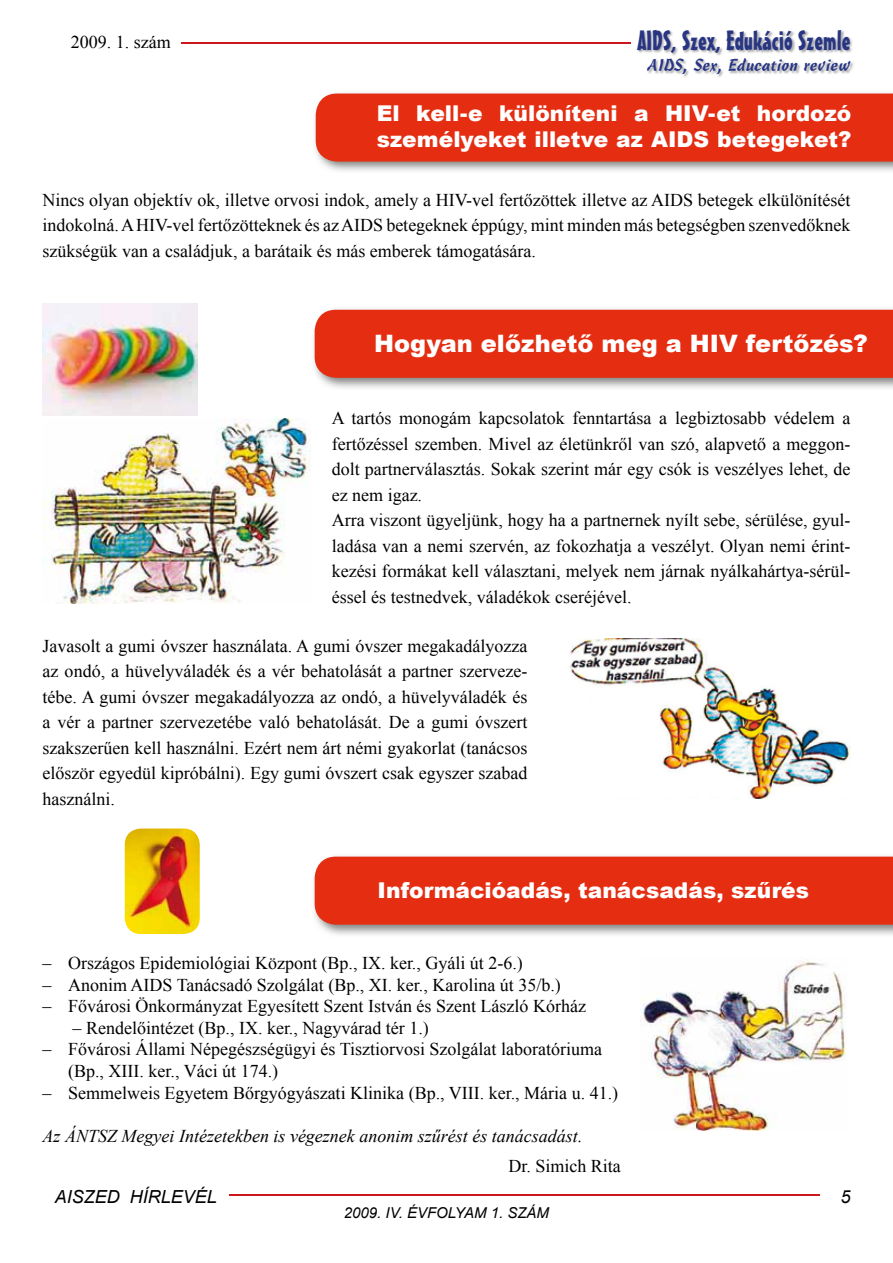
<style>
.page{position:relative;width:893px;height:1263px;background:#fff}
.page>*{position:absolute;margin:0;border:0;box-sizing:border-box;transform-origin:0 0}
.t1{font:27px "PFL Mister Earl";color:#283583}
.t2{font:900 24px "Arial";letter-spacing:.005em;color:#fff}
.t3{font:900 21.75px/26.1px "Arial";color:#fff}
.t4{font:19.5px "Cascade Light HU Normal";color:#283583}
.t5{font:18px/25.5px "Times New Roman";color:#000;text-align:justify}
.t6{font:italic 18px "Times New Roman";color:#000}
.t7{font:italic 18px "Arial";color:#000}
.t8{font:italic 15px "Arial";color:#000}
</style>
<div class="page">
<hr style="left:181px;top:43px;width:449px;height:1px;background:#cd171a">
<img style="left:638px;top:30px;width:216px;height:47px">
<hr style="left:230px;top:1195px;width:590px;height:1px;background:#cd171a">
<div style="left:316px;top:94px;width:577px;height:68px;background:#e52d12"></div>
<img style="left:43px;top:303px;width:154px;height:113px">
<img style="left:43px;top:418px;width:267px;height:185px">
<img style="left:569px;top:638px;width:281px;height:161px">
<div style="left:315px;top:310px;width:578px;height:68px;background:#e52d12"></div>
<div style="left:315px;top:857px;width:578px;height:68px;background:#e52d12"></div>
<img style="left:125px;top:828px;width:75px;height:106px">
<img style="left:641px;top:960px;width:206px;height:170px">
<p class="t5" style="left:71px;top:28px;width:101px">2009. 1. szám</p>
<h1 class="t1" style="left:637px;top:24px;width:215px">AIDS, Szex, Edukáció Szemle</h1>
<p class="t4" style="left:647px;top:52px;width:204px">AIDS, Sex, Education review</p>
<p class="t3" style="left:377px;top:100px;width:476px">El kell-e különíteni a HIV-et hordozó személyeket illetve az AIDS betegeket?</p>
<p class="t5" style="left:43px;top:187px;width:809px">Nincs olyan objektív ok, illetve orvosi indok, amely a HIV-vel fertőzöttek illetve az AIDS betegek elkülönítését indokolná. A HIV-vel fertőzötteknek és az AIDS betegeknek éppúgy, mint minden más betegségben szenvedőknek szükségük van a családjuk, a barátaik és más emberek támogatására.</p>
<h2 class="t2" style="left:374px;top:326px;width:495px">Hogyan előzhető meg a HIV fertőzés?</h2>
<p class="t5" style="left:332px;top:405px;width:520px;text-align:left">A tartós monogám kapcsolatok fenntartása a legbiztosabb védelem a fertőzéssel szemben. Mivel az életünkről van szó, alapvető a meggon&shy;dolt partnerválasztás. Sokak szerint már egy csók is veszélyes lehet, de ez nem igaz.<br>Arra viszont ügyeljünk, hogy ha a partnernek nyílt sebe, sérülése, gyul&shy;ladása van a nemi szervén, az fokozhatja a veszélyt. Olyan nemi érint&shy;kezési formákat kell választani, melyek nem járnak nyálkahártya-sérül&shy;éssel és testnedvek, váladékok cseréjével.</p>
<p class="t5" style="left:43px;top:633px;width:486px">Javasolt a gumi óvszer használata. A gumi óvszer megakadályozza az ondó, a hüvelyváladék és a vér behatolását a partner szerveze&shy;tébe. A gumi óvszer megakadályozza az ondó, a hüvelyváladék és a vér a partner szervezetébe való behatolását. De a gumi óvszert szakszerűen kell használni. Ezért nem árt némi gyakorlat (tanácsos először egyedül kipróbálni). Egy gumi óvszert csak egyszer szabad használni.</p>
<p class="t3" style="left:378px;top:876px;width:433px">Információadás, tanácsadás, szűrés</p>
<p class="t5" style="left:43px;top:950px;width:482px">– Országos Epidemiológiai Központ (Bp., IX. ker., Gyáli út 2-6.)</p>
<p class="t5" style="left:43px;top:971px;width:520px">– Anonim AIDS Tanácsadó Szolgálat (Bp., XI. ker., Karolina út 35/b.)</p>
<p class="t5" style="left:43px;top:993px;width:545px">– Fővárosi Önkormányzat Egyesített Szent István és Szent László Kórház</p>
<p class="t5" style="left:73px;top:1015px;width:358px">– Rendelőintézet (Bp., IX. ker., Nagyvárad tér 1.)</p>
<p class="t5" style="left:68px;top:1038px;width:535px;line-height:21.6px;text-indent:-26px">– Fővárosi Állami Népegészségügyi és Tisztiorvosi Szolgálat laboratóriuma (Bp., XIII. ker., Váci út 174.)</p>
<p class="t5" style="left:43px;top:1079px;width:577px">– Semmelweis Egyetem Bőrgyógyászati Klinika (Bp., VIII. ker., Mária u. 41.)</p>
<p class="t6" style="left:43px;top:1123px;width:541px">Az ÁNTSZ Megyei Intézetekben is végeznek anonim szűrést és tanácsadást.</p>
<p class="t5" style="left:508px;top:1153px;width:114px">Dr. Simich Rita</p>
<p class="t7" style="left:55px;top:1185px;width:164px">AISZED HÍRLEVÉL</p>
<p class="t7" style="left:840px;top:1185px;width:12px">5</p>
<p class="t8" style="left:344px;top:1203px;width:207px">2009. IV. ÉVFOLYAM 1. SZÁM</p>
</div>
